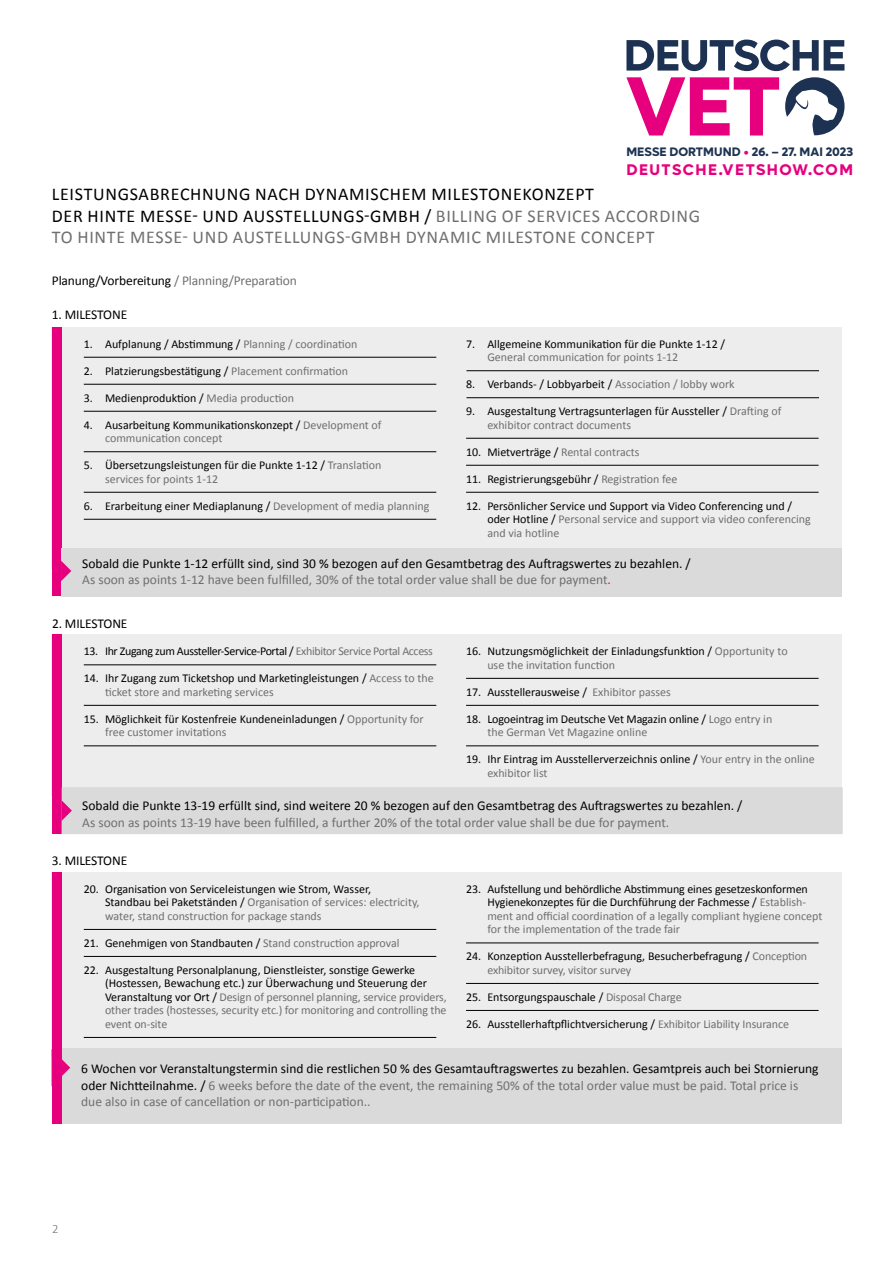
<style>
.page{position:relative;width:893px;height:1263px;background:#fff}
.page>*{position:absolute;margin:0;border:0;box-sizing:border-box;transform-origin:0 0}
.Headline_blau{font:18px/21.6px "Calibri";letter-spacing:.04em;color:#000}
.t1{font:700 15.45px "Lufga";letter-spacing:.095em;color:#e6007d}
.Fliesstext_dt{font:13.5px/16.5px "Calibri";color:#000}
.Fliesstext_dt-2{font:13.5px/16.5px "Calibri";color:#706f6f}
.Fliesstext_dt_bold{font:13.5px "Calibri";letter-spacing:-.01em;color:#706f6f}
.Fliesstext_dt_bold-2{font:13.5px "Calibri";letter-spacing:-.01em;color:#000}
.t2{font:300 12.75px "Calibri";color:#706f6f}
.t3{font:700 12.3px "Lufga";letter-spacing:.005em;color:#1e3352}
.Fliesstext_dt-3{font:12px/13.5px "Calibri";color:#000}
.Fliesstext_dt-4{font:12px "Calibri";letter-spacing:-.03em;color:#000}
.s1{font-size:15.6px;color:#e6007d}
.s2{color:#706f6f}
.s3{color:#000}
.s4{color:#e6007d}
</style>
<div class="page">
<svg style="left:785px;top:77px;width:59px;height:58px"></svg>
<svg style="left:626px;top:40px;width:218px;height:31px"></svg>
<svg style="left:626px;top:77px;width:153px;height:58px"></svg>
<div style="left:52px;top:328px;width:790px;height:241px;background:#ededed"></div>
<hr style="left:84px;top:357px;width:352px;height:1px;background:#000">
<hr style="left:84px;top:384px;width:352px;height:1px;background:#000">
<hr style="left:84px;top:411px;width:352px;height:1px;background:#000">
<hr style="left:84px;top:451px;width:352px;height:1px;background:#000">
<hr style="left:84px;top:492px;width:352px;height:1px;background:#000">
<hr style="left:84px;top:519px;width:352px;height:1px;background:#000">
<div style="left:52px;top:328px;width:10px;height:268px;background:#e6007d"></div>
<hr style="left:466px;top:370px;width:353px;height:1px;background:#000">
<hr style="left:466px;top:397px;width:353px;height:1px;background:#000">
<hr style="left:466px;top:438px;width:353px;height:1px;background:#000">
<hr style="left:466px;top:465px;width:353px;height:1px;background:#000">
<hr style="left:466px;top:492px;width:353px;height:1px;background:#000">
<div style="left:62px;top:548px;width:780px;height:49px;background:#dadada"></div>
<svg style="left:61px;top:561px;width:10px;height:20px"></svg>
<div style="left:52px;top:635px;width:790px;height:161px;background:#ededed"></div>
<hr style="left:84px;top:665px;width:352px;height:1px;background:#000">
<hr style="left:84px;top:705px;width:352px;height:1px;background:#000">
<hr style="left:84px;top:746px;width:352px;height:1px;background:#000">
<hr style="left:466px;top:678px;width:353px;height:1px;background:#000">
<hr style="left:466px;top:705px;width:353px;height:1px;background:#000">
<hr style="left:466px;top:746px;width:353px;height:1px;background:#000">
<div style="left:52px;top:635px;width:10px;height:199px;background:#e6007d"></div>
<div style="left:62px;top:787px;width:781px;height:47px;background:#dadada"></div>
<svg style="left:62px;top:801px;width:10px;height:20px"></svg>
<div style="left:52px;top:872px;width:790px;height:184px;background:#ededed"></div>
<hr style="left:84px;top:929px;width:352px;height:1px;background:#000">
<hr style="left:84px;top:956px;width:352px;height:1px;background:#000">
<hr style="left:84px;top:1037px;width:352px;height:1px;background:#000">
<hr style="left:466px;top:943px;width:353px;height:1px;background:#000">
<hr style="left:466px;top:983px;width:353px;height:1px;background:#000">
<hr style="left:466px;top:1010px;width:353px;height:1px;background:#000">
<div style="left:61px;top:1048px;width:781px;height:76px;background:#dadada"></div>
<div style="left:52px;top:872px;width:10px;height:251px;background:#e6007d"></div>
<svg style="left:62px;top:1059px;width:8px;height:17px"></svg>
<p class="t3" style="left:626px;top:144px;width:228px">MESSE DORTMUND <span class="s1">•</span> 26. – 27. MAI 2023</p>
<p class="t1" style="left:626px;top:161px;width:228px">DEUTSCHE.VETSHOW.COM</p>
<p class="Headline_blau" style="left:52px;top:183px;width:650px">LEISTUNGSABRECHNUNG NACH DYNAMISCHEM MILESTONEKONZEPT<br>DER HINTE MESSE- UND AUSSTELLUNGS-GMBH / <span class="s2">BILLING OF SERVICES ACCORDING<br>TO HINTE MESSE- UND AUSTELLUNGS-GMBH DYNAMIC MILESTONE CONCEPT</span></p>
<p class="Fliesstext_dt_bold" style="left:52px;top:272px;width:246px"><span class="s3">Planung/Vorbereitung</span> / Planning/Preparation</p>
<p class="Fliesstext_dt_bold-2" style="left:52px;top:306px;width:77px">1. MILESTONE</p>
<p class="Fliesstext_dt-3" style="left:84px;top:337px;width:275px">1. Aufplanung / Abstimmung / <span class="s2">Planning / coordination</span></p>
<p class="Fliesstext_dt-3" style="left:84px;top:364px;width:266px">2. Platzierungsbestätigung / <span class="s2">Placement confirmation</span></p>
<p class="Fliesstext_dt-3" style="left:84px;top:391px;width:212px">3. Medienproduktion / <span class="s2">Media production</span></p>
<p class="Fliesstext_dt-3" style="left:105px;top:418px;width:278px;text-indent:-21px">4. Ausarbeitung Kommunikationskonzept / <span class="s2">Development of communication concept</span></p>
<p class="Fliesstext_dt-3" style="left:105px;top:458px;width:278px;text-indent:-21px">5. Übersetzungsleistungen für die Punkte 1-12 / <span class="s2">Translation services for points 1-12</span></p>
<p class="Fliesstext_dt-3" style="left:84px;top:499px;width:347px">6. Erarbeitung einer Mediaplanung / <span class="s2">Development of media planning</span></p>
<p class="Fliesstext_dt-3" style="left:487px;top:337px;width:239px;text-indent:-21px">7. Allgemeine Kommunikation für die Punkte 1-12 /<br><span class="s2">General communication for points 1-12</span></p>
<p class="Fliesstext_dt-3" style="left:466px;top:377px;width:270px">8. Verbands- / Lobbyarbeit / <span class="s2">Association / lobby work</span></p>
<p class="Fliesstext_dt-3" style="left:487px;top:404px;width:296px;text-indent:-21px">9. Ausgestaltung Vertragsunterlagen für Aussteller / <span class="s2">Drafting of exhibitor contract documents</span></p>
<p class="Fliesstext_dt-3" style="left:466px;top:445px;width:175px">10. Mietverträge / <span class="s2">Rental contracts</span></p>
<p class="Fliesstext_dt-3" style="left:466px;top:472px;width:213px">11. Registrierungsgebühr / <span class="s2">Registration fee</span></p>
<p class="Fliesstext_dt-3" style="left:487px;top:499px;width:325px;text-indent:-21px">12. Persönlicher Service und Support via Video Conferencing und / oder Hotline / <span class="s2">Personal service and support via video conferencing and via hotline</span></p>
<p class="Fliesstext_dt" style="left:82px;top:555px;width:610px">Sobald die Punkte 1-12 erfüllt sind, sind 30 % bezogen auf den Gesamtbetrag des Auftragswertes zu bezahlen. /<br><span class="s2">As soon as points 1-12 have been fulfilled, 30% of the total order value shall be due for payment</span><span class="s4">.</span></p>
<p class="Fliesstext_dt_bold-2" style="left:52px;top:615px;width:77px">2. MILESTONE</p>
<p class="Fliesstext_dt-3" style="left:487px;top:645px;width:302px;text-indent:-21px">16. Nutzungsmöglichkeit der Einladungsfunktion / <span class="s2">Opportunity to use the invitation function</span></p>
<p class="Fliesstext_dt-3" style="left:466px;top:685px;width:206px">17. Ausstellerausweise / <span class="s2">Exhibitor passes</span></p>
<p class="Fliesstext_dt-3" style="left:487px;top:712px;width:286px;text-indent:-21px">18. Logoeintrag im Deutsche Vet Magazin online / <span class="s2">Logo entry in the German Vet Magazine online</span></p>
<p class="Fliesstext_dt-3" style="left:487px;top:753px;width:329px;text-indent:-21px">19. Ihr Eintrag im Ausstellerverzeichnis online / <span class="s2">Your entry in the online exhibitor list</span></p>
<p class="Fliesstext_dt" style="left:82px;top:797px;width:662px">Sobald die Punkte 13-19 erfüllt sind, sind weitere 20 % bezogen auf den Gesamtbetrag des Auftragswertes zu bezahlen. /<br><span class="s2">As soon as points 13-19 have been fulfilled, a further 20% of the total order value shall be due for payment.</span></p>
<p class="Fliesstext_dt-4" style="left:84px;top:644px;width:351px">13. Ihr Zugang zum Aussteller-Service-Portal / <span class="s2">Exhibitor Service Portal Access</span></p>
<p class="Fliesstext_dt-3" style="left:105px;top:672px;width:330px;text-indent:-21px">14. Ihr Zugang zum Ticketshop und Marketingleistungen / <span class="s2">Access to the ticket store and marketing services</span></p>
<p class="Fliesstext_dt-3" style="left:105px;top:712px;width:320px;text-indent:-21px">15. Möglichkeit für Kostenfreie Kundeneinladungen / <span class="s2">Opportunity for free customer invitations</span></p>
<p class="Fliesstext_dt_bold-2" style="left:52px;top:852px;width:77px">3. MILESTONE</p>
<p class="Fliesstext_dt-3" style="left:487px;top:882px;width:337px;text-indent:-21px">23. Aufstellung und behördliche Abstimmung eines gesetzeskonformen Hygienekonzeptes für die Durchführung der Fachmesse / <span class="s2">Establish&shy;ment and official coordination of a legally compliant hygiene concept for the implementation of the trade fair</span></p>
<p class="Fliesstext_dt-3" style="left:487px;top:950px;width:321px;text-indent:-21px">24. Konzeption Ausstellerbefragung, Besucherbefragung / <span class="s2">Conception exhibitor survey, visitor survey</span></p>
<p class="Fliesstext_dt-3" style="left:466px;top:990px;width:217px">25. Entsorgungspauschale / <span class="s2">Disposal Charge</span></p>
<p class="Fliesstext_dt-3" style="left:466px;top:1017px;width:324px">26. Ausstellerhaftpflichtversicherung / <span class="s2">Exhibitor Liability Insurance</span></p>
<p class="Fliesstext_dt-2" style="left:81px;top:1060px;width:739px"><span class="s3">6 Wochen vor Veranstaltungstermin sind die restlichen 50 % des Gesamtauftragswertes zu bezahlen. Gesamtpreis auch bei Stornierung oder Nichtteilnahme. /</span> 6 weeks before the date of the event, the remaining 50% of the total order value must be paid. Total price is due also in case of cancellation or non-participation..</p>
<p class="Fliesstext_dt-3" style="left:105px;top:882px;width:316px;text-indent:-21px">20. Organisation von Serviceleistungen wie Strom, Wasser,<br>Standbau bei Paketständen / <span class="s2">Organisation of services: electricity, water, stand construction for package stands</span></p>
<p class="Fliesstext_dt-3" style="left:84px;top:936px;width:317px">21. Genehmigen von Standbauten / <span class="s2">Stand construction approval</span></p>
<p class="Fliesstext_dt-3" style="left:105px;top:963px;width:343px;text-indent:-21px">22. Ausgestaltung Personalplanung, Dienstleister, sonstige Gewerke (Hostessen, Bewachung etc.) zur Überwachung und Steuerung der Veranstaltung vor Ort / <span class="s2">Design of personnel planning, service providers, other trades (hostesses, security etc.) for monitoring and controlling the event on-site</span></p>
<p class="t2" style="left:52px;top:1221px;width:8px">2</p>
</div>
